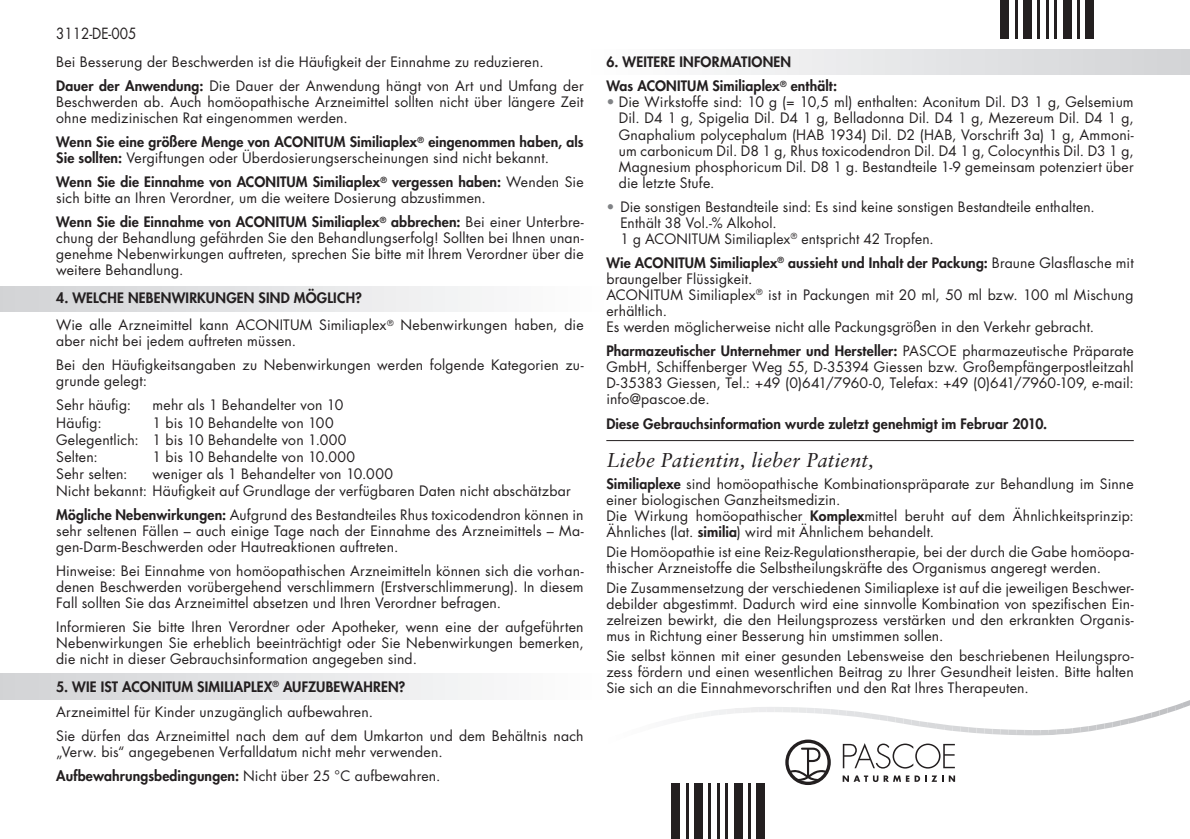
<style>
.page{position:relative;width:1190px;height:839px;background:#fff}
.page>*{position:absolute;margin:0;border:0;box-sizing:border-box;transform-origin:0 0}
.t1{font:italic 20px "Sabon";letter-spacing:.01em;color:#231f20}
.t2{font:15px "Futura LT";color:#231f20;scale:.9 1}
.t3{font:14px/16px "Futura LT";letter-spacing:.015em;color:#231f20}
.t4{font:800 14px/24px "Futura";letter-spacing:.01em;color:#231f20}
.s1{font-family:"Futura";font-weight:800}
.s2{font-family:"Futura LT";font-weight:400}
.s3{color:#808285}
</style>
<div class="page">
<div style="left:583px;top:49px;width:607px;height:26px;background:linear-gradient(to right,#fefefe,#d2d3d5)"></div>
<div style="left:0;top:286px;width:606px;height:25px;background:linear-gradient(to right,#d1d3d5,#fefefe)"></div>
<div style="left:0;top:673px;width:606px;height:25px;background:linear-gradient(to right,#d1d3d5,#fefefe)"></div>
<svg style="left:601px;top:693px;width:589px;height:91px"></svg>
<hr style="left:606px;top:440px;width:527px;height:1px;background:#231f20">
<div style="left:756px;top:782px;width:9px;height:56px;background:#231f20"></div>
<hr style="left:748px;top:782px;width:3px;height:56px;background:#231f20">
<div style="left:734px;top:782px;width:8px;height:56px;background:#231f20"></div>
<hr style="left:725px;top:782px;width:3px;height:56px;background:#231f20">
<hr style="left:717px;top:782px;width:2px;height:56px;background:#231f20">
<hr style="left:708px;top:782px;width:3px;height:56px;background:#231f20">
<div style="left:694px;top:782px;width:8px;height:56px;background:#231f20"></div>
<hr style="left:685px;top:782px;width:3px;height:56px;background:#231f20">
<div style="left:671px;top:782px;width:9px;height:56px;background:#231f20"></div>
<div style="left:1085px;top:0;width:9px;height:39px;background:#231f20"></div>
<hr style="left:1077px;top:0;width:2px;height:39px;background:#231f20">
<div style="left:1062px;top:0;width:9px;height:39px;background:#231f20"></div>
<hr style="left:1054px;top:0;width:3px;height:39px;background:#231f20">
<hr style="left:1045px;top:0;width:3px;height:39px;background:#231f20">
<hr style="left:1037px;top:0;width:3px;height:39px;background:#231f20">
<div style="left:1023px;top:0;width:8px;height:39px;background:#231f20"></div>
<hr style="left:1014px;top:0;width:3px;height:39px;background:#231f20">
<div style="left:1000px;top:0;width:9px;height:39px;background:#231f20"></div>
<p class="t2" style="left:56px;top:24px;width:91px">3112-DE-005</p>
<p class="t3" style="left:56px;top:50px;width:529px;line-height:24px">Bei Besserung der Beschwerden ist die Häufigkeit der Einnahme zu reduzieren.<br><span class="s1">Dauer der Anwendung:</span> Die Dauer der Anwendung hängt von Art und Umfang der</p>
<p class="t3" style="left:56px;top:94px;width:529px">Beschwerden ab. Auch homöopathische Arzneimittel sollten nicht über längere Zeit ohne medizinischen Rat eingenommen werden.</p>
<p class="t4" style="left:56px;top:130px;width:529px">Wenn Sie eine größere Menge von ACONITUM Similiaplex<sup>®</sup> eingenommen haben, als</p>
<p class="t3" style="left:56px;top:150px;width:494px"><span class="s1">Sie sollten:</span> Vergiftungen oder Überdosierungserscheinungen sind nicht bekannt.</p>
<p class="t4" style="left:56px;top:170px;width:529px">Wenn Sie die Einnahme von ACONITUM Similiaplex<sup>®</sup> vergessen haben: <span class="s2">Wenden Sie</span></p>
<p class="t3" style="left:56px;top:190px;width:431px">sich bitte an Ihren Verordner, um die weitere Dosierung abzustimmen.</p>
<p class="t4" style="left:56px;top:210px;width:529px">Wenn Sie die Einnahme von ACONITUM Similiaplex<sup>®</sup> abbrechen: <span class="s2">Bei einer Unterbre-</span></p>
<p class="t3" style="left:56px;top:230px;width:529px;text-align:justify">chung der Behandlung gefährden Sie den Behandlungserfolg! Sollten bei Ihnen unan&shy;genehme Nebenwirkungen auftreten, sprechen Sie bitte mit Ihrem Verordner über die weitere Behandlung.</p>
<p class="t4" style="left:56px;top:286px;width:307px">4. WELCHE NEBENWIRKUNGEN SIND MÖGLICH?</p>
<p class="t3" style="left:56px;top:317px;width:529px">Wie alle Arzneimittel kann ACONITUM Similiaplex<sup>®</sup> Nebenwirkungen haben, die aber nicht bei jedem auftreten müssen.</p>
<p class="t3" style="left:56px;top:357px;width:529px">Bei den Häufigkeitsangaben zu Nebenwirkungen werden folgende Kategorien zu&shy;grunde gelegt:</p>
<p class="t3" style="left:56px;top:397px;width:76px">Sehr häufig:</p>
<p class="t3" style="left:153px;top:397px;width:192px">mehr als 1 Behandelter von 10</p>
<p class="t3" style="left:56px;top:414px;width:47px">Häufig:</p>
<p class="t3" style="left:56px;top:414px;width:292px;line-height:17px;text-indent:96px">1 bis 10 Behandelte von 100<br>Gelegentlich: 1 bis 10 Behandelte von 1.000<br>Selten:</p>
<p class="t3" style="left:153px;top:448px;width:204px">1 bis 10 Behandelte von 10.000</p>
<p class="t3" style="left:56px;top:465px;width:516px;line-height:17px;text-indent:96px">weniger als 1 Behandelter von 10.000<br>Nicht bekannt: Häufigkeit auf Grundlage der verfügbaren Daten nicht abschätzbar</p>
<p class="t3" style="left:56px;top:506px;width:529px;text-align:justify"><span class="s1">Mögliche Nebenwirkungen:</span> Aufgrund des Bestandteiles Rhus toxicodendron können in sehr seltenen Fällen – auch einige Tage nach der Einnahme des Arzneimittels – Ma&shy;gen-Darm-Beschwerden oder Hautreaktionen auftreten.</p>
<p class="t3" style="left:56px;top:562px;width:529px;text-align:justify">Hinweise: Bei Einnahme von homöopathischen Arzneimitteln können sich die vorhan&shy;denen Beschwerden vorübergehend verschlimmern (Erstverschlimmerung). In diesem Fall sollten Sie das Arzneimittel absetzen und Ihren Verordner befragen.</p>
<p class="t3" style="left:56px;top:618px;width:529px;text-align:justify">Informieren Sie bitte Ihren Verordner oder Apotheker, wenn eine der aufgeführten Nebenwirkungen Sie erheblich beeinträchtigt oder Sie Nebenwirkungen bemerken, die nicht in dieser Gebrauchsinformation angegeben sind.</p>
<p class="t4" style="left:56px;top:674px;width:351px">5. WIE IST ACONITUM SIMILIAPLEX<sup>®</sup> AUFZUBEWAHREN?</p>
<p class="t3" style="left:56px;top:699px;width:529px;line-height:24px">Arzneimittel für Kinder unzugänglich aufbewahren.<br>Sie dürfen das Arzneimittel nach dem auf dem Umkarton und dem Behältnis nach</p>
<p class="t3" style="left:56px;top:743px;width:388px">„Verw. bis“ angegebenen Verfalldatum nicht mehr verwenden.</p>
<p class="t4" style="left:56px;top:763px;width:386px">Aufbewahrungsbedingungen: <span class="s2">Nicht über 25 °C aufbewahren.</span></p>
<p class="t3" style="left:56px;top:465px;width:73px">Sehr selten:</p>
<p class="t4" style="left:606px;top:50px;width:232px">6. WEITERE INFORMATIONEN<br>Was ACONITUM Similiaplex<sup>®</sup> enthält:</p>
<p class="t3" style="left:619px;top:94px;width:516px;text-align:justify;text-indent:-13px"><span class="s3">•</span> Die Wirkstoffe sind: 10 g (= 10,5 ml) enthalten: Aconitum Dil. D3 1 g, Gelsemium Dil. D4 1 g, Spigelia Dil. D4 1 g, Belladonna Dil. D4 1 g, Mezereum Dil. D4 1 g, Gnaphalium polycephalum (HAB 1934) Dil. D2 (HAB, Vorschrift 3a) 1 g, Ammoni&shy;um carbonicum Dil. D8 1 g, Rhus toxicodendron Dil. D4 1 g, Colocynthis Dil. D3 1 g, Magnesium phosphoricum Dil. D8 1 g. Bestandteile 1-9 gemeinsam potenziert über die letzte Stufe.</p>
<p class="t3" style="left:620px;top:198px;width:476px;text-indent:-14px"><span class="s3">•</span> Die sonstigen Bestandteile sind: Es sind keine sonstigen Bestandteile enthalten.<br>Enthält 38 Vol.-% Alkohol.<br>1 g ACONITUM Similiaplex<sup>®</sup> entspricht 42 Tropfen.</p>
<p class="t4" style="left:606px;top:250px;width:529px">Wie ACONITUM Similiaplex<sup>®</sup> aussieht und Inhalt der Packung: <span class="s2">Braune Glasflasche mit</span></p>
<p class="t3" style="left:606px;top:270px;width:529px">braungelber Flüssigkeit.<br>ACONITUM Similiaplex<sup>®</sup> ist in Packungen mit 20 ml, 50 ml bzw. 100 ml Mischung erhältlich.<br>Es werden möglicherweise nicht alle Packungsgrößen in den Verkehr gebracht.</p>
<p class="t4" style="left:606px;top:338px;width:529px">Pharmazeutischer Unternehmer und Hersteller: <span class="s2">PASCOE pharmazeutische Präparate</span></p>
<p class="t3" style="left:606px;top:358px;width:529px;text-align:justify">GmbH, Schiffenberger Weg 55, D-35394 Giessen bzw. Großempfängerpostleitzahl D-35383 Giessen, Tel.: +49 (0)641/7960-0, Telefax: +49 (0)641/7960-109, e-mail: info@pascoe.de.</p>
<p class="t4" style="left:606px;top:411px;width:442px">Diese Gebrauchsinformation wurde zuletzt genehmigt im Februar 2010.</p>
<h1 class="t1" style="left:606px;top:448px;width:269px">Liebe Patientin, lieber Patient,</h1>
<p class="t3" style="left:606px;top:475px;width:529px"><span class="s1">Similiaplexe</span> sind homöopathische Kombinationspräparate zur Behandlung im Sinne einer biologischen Ganzheitsmedizin.<br>Die Wirkung homöopathischer <span class="s1">Komplex</span>mittel beruht auf dem Ähnlichkeitsprinzip:<br>Ähnliches (lat. <span class="s1">similia</span>) wird mit Ähnlichem behandelt.</p>
<p class="t3" style="left:606px;top:543px;width:529px">Die Homöopathie ist eine Reiz-Regulationstherapie, bei der durch die Gabe homöopa&shy;thischer Arzneistoffe die Selbstheilungskräfte des Organismus angeregt werden.</p>
<p class="t3" style="left:606px;top:579px;width:529px;text-align:justify">Die Zusammensetzung der verschiedenen Similiaplexe ist auf die jeweiligen Beschwer&shy;debilder abgestimmt. Dadurch wird eine sinnvolle Kombination von spezifischen Ein&shy;zelreizen bewirkt, die den Heilungsprozess verstärken und den erkrankten Organis&shy;mus in Richtung einer Besserung hin umstimmen sollen.</p>
<p class="t3" style="left:606px;top:647px;width:529px;text-align:justify">Sie selbst können mit einer gesunden Lebensweise den beschriebenen Heilungspro&shy;zess fördern und einen wesentlichen Beitrag zu Ihrer Gesundheit leisten. Bitte halten Sie sich an die Einnahmevorschriften und den Rat Ihres Therapeuten.</p>
</div>
